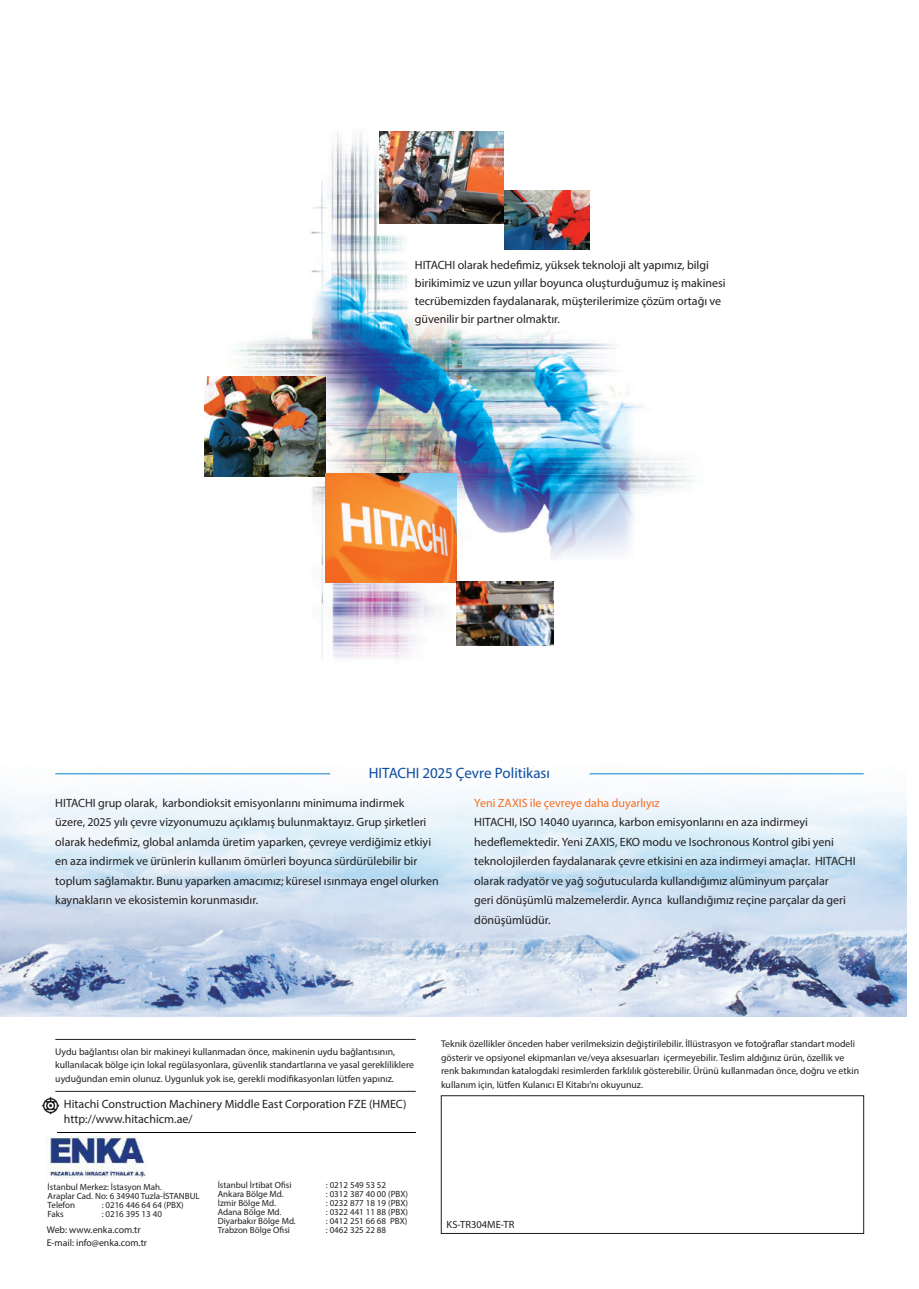
<style>
.page{position:relative;width:919px;height:1289px;background:#fff}
.page>*{position:absolute;margin:0;border:0;box-sizing:border-box;transform-origin:0 0}
.t1{font:15px "Myriad Pro";letter-spacing:-.005em;color:#0d4da1}
.t2{font:12px/19.5px "Myriad Pro";letter-spacing:-.005em;color:#231f20}
.t3{font:12px "Myriad Pro";letter-spacing:-.005em;color:#f36e21}
.t4{font:10.5px "Myriad Pro";color:#231f20}
.t5{font:9.75px/13.5px "Myriad Pro";color:#231f20}
.t6{font:9px/9px "Myriad Pro";color:#231f20}
</style>
<div class="page">
<div style="left:441px;top:1095px;width:422px;height:138px;border:1px solid #231f20"></div>
<svg style="left:41px;top:1096px;width:19px;height:18px"></svg>
<hr style="left:55px;top:1039px;width:360px;height:1px;background:#231f20">
<hr style="left:55px;top:1091px;width:360px;height:1px;background:#231f20">
<hr style="left:57px;top:1132px;width:359px;height:1px;background:#000">
<img style="left:46px;top:1136px;width:100px;height:43px">
<img style="left:204px;top:131px;width:490px;height:527px">
<img style="left:380px;top:132px;width:123px;height:92px">
<img style="left:504px;top:191px;width:85px;height:58px">
<img style="left:204px;top:377px;width:121px;height:99px">
<img style="left:326px;top:474px;width:130px;height:108px">
<img style="left:456px;top:582px;width:97px;height:63px">
<img style="left:0;top:773px;width:906px;height:243px">
<hr style="left:55px;top:773px;width:275px;height:1px;background:#5ba8dc">
<hr style="left:589px;top:773px;width:274px;height:1px;background:#5ba8dc">
<p class="t2" style="left:415px;top:255px;width:312px;line-height:18px">HITACHI olarak hedefimiz, yüksek teknoloji alt yapımız, bilgi birikimimiz ve uzun yıllar boyunca oluşturduğumuz iş makinesi tecrübemizden faydalanarak, müşterilerimize çözüm ortağı ve güvenilir bir partner olmaktır.</p>
<p class="t1" style="left:368px;top:763px;width:183px">HITACHI 2025 Çevre Politikası</p>
<p class="t2" style="left:55px;top:792px;width:385px">HITACHI grup olarak, karbondioksit emisyonlarını minimuma indirmek<br>üzere, 2025 yılı çevre vizyonumuzu açıklamış bulunmaktayız. Grup şirketleri olarak hedefimiz, global anlamda üretim yaparken, çevreye verdiğimiz etkiyi en aza indirmek ve ürünlerin kullanım ömürleri boyunca sürdürülebilir bir toplum sağlamaktır. Bunu yaparken amacımız; küresel ısınmaya engel olurken kaynakların ve ekosistemin korunmasıdır.</p>
<p class="t3" style="left:474px;top:795px;width:187px">Yeni ZAXIS ile çevreye daha duyarlıyız</p>
<p class="t2" style="left:474px;top:812px;width:383px">HITACHI, ISO 14040 uyarınca, karbon emisyonlarını en aza indirmeyi hedeflemektedir. Yeni ZAXIS, EKO modu ve Isochronous Kontrol gibi yeni teknolojilerden faydalanarak çevre etkisini en aza indirmeyi amaçlar. HITACHI olarak radyatör ve yağ soğutucularda kullandığımız alüminyum parçalar<br>geri dönüşümlü malzemelerdir. Ayrıca kullandığımız reçine parçalar da geri dönüşümlüdür.</p>
<p class="t5" style="left:55px;top:1044px;width:360px">Uydu bağlantısı olan bir makineyi kullanmadan önce, makinenin uydu bağlantısının, kullanılacak bölge için lokal regülasyonlara, güvenlik standartlarına ve yasal gerekliliklere uyduğundan emin olunuz. Uygunluk yok ise, gerekli modifikasyonları lütfen yapınız.</p>
<p class="t5" style="left:441px;top:1037px;width:419px">Teknik özellikler önceden haber verilmeksizin değiştirilebilir. İllüstrasyon ve fotoğraflar standart modeli gösterir ve opsiyonel ekipmanları ve/veya aksesuarları içermeyebilir. Teslim aldığınız ürün, özellik ve renk bakımından katalogdaki resimlerden farklılık gösterebilir. Ürünü kullanmadan önce, doğru ve etkin kullanım için, lütfen Kulanıcı El Kitabı’nı okuyunuz.</p>
<p class="t2" style="left:64px;top:1096px;width:344px;line-height:15px">Hitachi Construction Machinery Middle East Corporation FZE (HMEC) http://www.hitachicm.ae/</p>
<p class="t6" style="left:48px;top:1181px;width:154px">İstanbul Merkez: İstasyon Mah.<br>Araplar Cad. No: 6 34940 Tuzla-İSTANBUL<br>Telefon</p>
<p class="t6" style="left:102px;top:1199px;width:84px">: 0216 446 64 64 (PBX)</p>
<p class="t6" style="left:48px;top:1208px;width:18px">Faks</p>
<p class="t6" style="left:102px;top:1208px;width:62px">: 0216 395 13 40</p>
<p class="t5" style="left:47px;top:1222px;width:102px">Web: www.enka.com.tr<br>E-mail: info@enka.com.tr</p>
<p class="t6" style="left:218px;top:1180px;width:75px">İstanbul İrtibat Ofisi</p>
<p class="t6" style="left:326px;top:1180px;width:62px">: 0212 549 53 52</p>
<p class="t6" style="left:218px;top:1189px;width:67px">Ankara Bölge Md.</p>
<p class="t6" style="left:326px;top:1189px;width:84px">: 0312 387 40 00 (PBX)</p>
<p class="t6" style="left:218px;top:1198px;width:60px">İzmir Bölge Md.</p>
<p class="t6" style="left:326px;top:1198px;width:84px">: 0232 877 18 19 (PBX)</p>
<p class="t6" style="left:218px;top:1207px;width:65px">Adana Bölge Md.</p>
<p class="t6" style="left:326px;top:1207px;width:84px">: 0322 441 11 88 (PBX)</p>
<p class="t6" style="left:218px;top:1216px;width:79px">Diyarbakır Bölge Md.</p>
<p class="t6" style="left:326px;top:1216px;width:83px">: 0412 251 66 68 PBX)</p>
<p class="t6" style="left:218px;top:1225px;width:74px">Trabzon Bölge Ofisi</p>
<p class="t6" style="left:326px;top:1225px;width:62px">: 0462 325 22 88</p>
<p class="t4" style="left:446px;top:1217px;width:69px">KS-TR304ME-TR</p>
</div>
